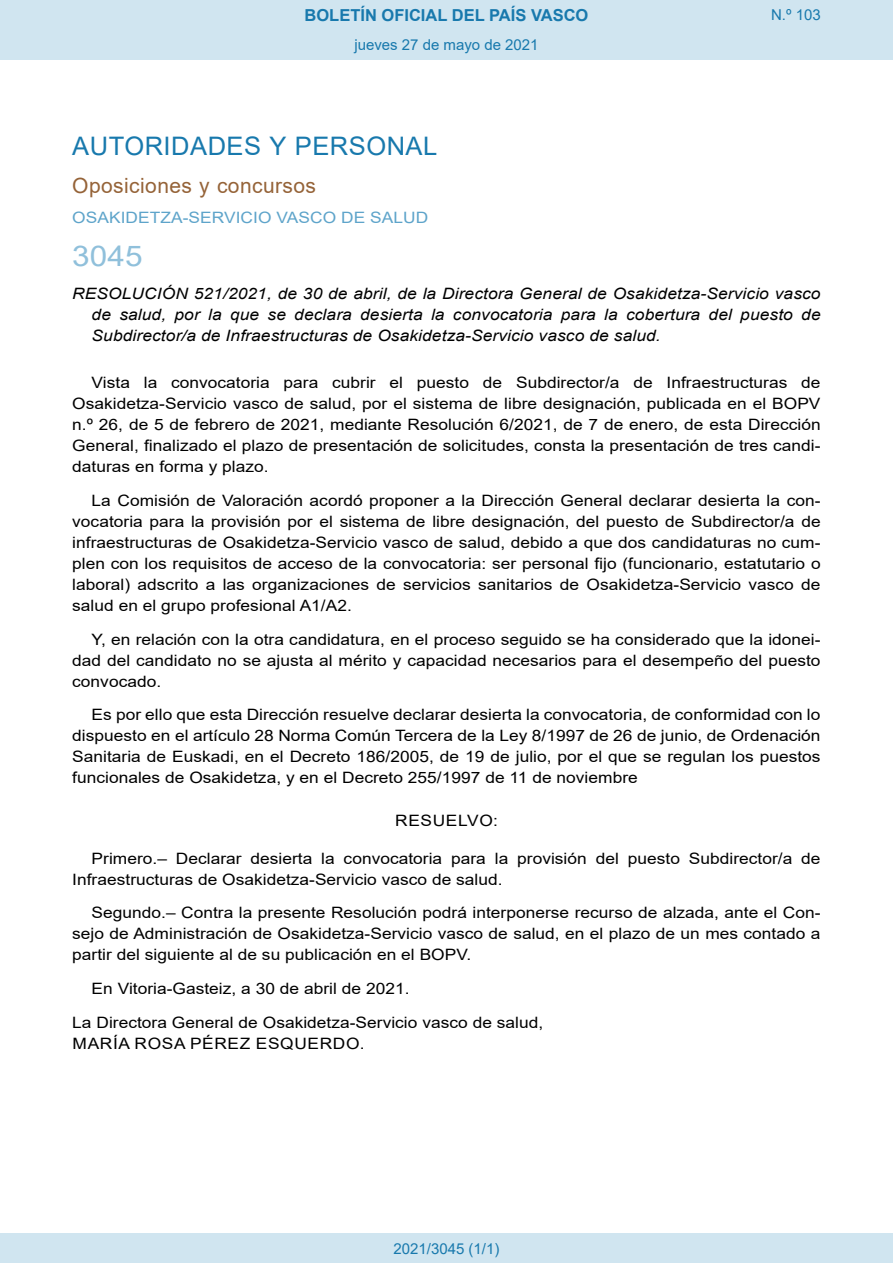
<style>
.page{position:relative;width:893px;height:1263px;background:#fff}
.page>*{position:absolute;margin:0;border:0;box-sizing:border-box;transform-origin:0 0}
.BOPVOrden{font:28.5px "Arial";color:#90c0db;scale:1.11 1}
.BOPVSeccion{font:25.5px "Arial";letter-spacing:.02em;color:#1879ad}
.BOPVSubseccion{font:21px "Arial";letter-spacing:.02em;color:#956338}
.t1{font:700 16.5px "Arial";color:#1879ad}
.BOPVDetalle{font:15.6px/21px "Arial";color:#000;text-align:justify;scale:1.11 1}
.BOPVTitulo{font:italic 15.6px/21px "Arial";letter-spacing:.005em;color:#000;text-align:justify;scale:1.11 1}
.BOPVFirmaPuesto{font:15.6px "Arial";color:#000;scale:1.11 1}
.BOPVFirmaLugFec{font:15.6px "Arial";color:#000;scale:1.11 1}
.BOPVOrganismo{font:15.6px "Arial";letter-spacing:.005em;color:#5ea4ca;scale:1.11 1}
.BOPVFirmaNombre{font:15.6px "Arial";letter-spacing:.035em;color:#000;scale:1.11 1}
.BOPVClave{font:15.6px "Arial";letter-spacing:.035em;color:#000;scale:1.11 1}
.Paginacion_Centro{font:15px "Arial";color:#1879ad}
</style>
<div class="page">
<div style="left:0;top:0;width:893px;height:60px;background:#d0e5f0"></div>
<div style="left:0;top:1233px;width:893px;height:30px;background:#d0e5f0"></div>
<p class="t1" style="left:305px;top:3px;width:285px">BOLETÍN OFICIAL DEL PAÍS VASCO</p>
<p class="Paginacion_Centro" style="left:354px;top:35px;width:186px">jueves 27 de mayo de 2021</p>
<p class="Paginacion_Centro" style="left:771px;top:5px;width:51px">N.º 103</p>
<p class="BOPVSeccion" style="left:72px;top:128px;width:367px">AUTORIDADES Y PERSONAL</p>
<p class="BOPVSubseccion" style="left:72px;top:171px;width:245px">Oposiciones y concursos</p>
<p class="BOPVOrganismo" style="left:72px;top:207px;width:322px">OSAKIDETZA-SERVICIO VASCO DE SALUD</p>
<p class="BOPVOrden" style="left:72px;top:236px;width:65px">3045</p>
<p class="BOPVTitulo" style="left:92px;top:284px;width:658px;text-indent:-19px">RESOLUCIÓN 521/2021, de 30 de abril, de la Directora General de Osakidetza-Servicio vasco de salud, por la que se declara desierta la convocatoria para la cobertura del puesto de Subdirector/a de Infraestructuras de Osakidetza-Servicio vasco de salud.</p>
<p class="BOPVDetalle" style="left:72px;top:372px;width:676px;text-indent:19px">Vista la convocatoria para cubrir el puesto de Subdirector/a de Infraestructuras de Osakidetza-Servicio vasco de salud, por el sistema de libre designación, publicada en el BOPV n.º 26, de 5 de febrero de 2021, mediante Resolución 6/2021, de 7 de enero, de esta Dirección General, finalizado el plazo de presentación de solicitudes, consta la presentación de tres candi&shy;daturas en forma y plazo.</p>
<p class="BOPVDetalle" style="left:72px;top:490px;width:676px;text-indent:19px">La Comisión de Valoración acordó proponer a la Dirección General declarar desierta la con&shy;vocatoria para la provisión por el sistema de libre designación, del puesto de Subdirector/a de infraestructuras de Osakidetza-Servicio vasco de salud, debido a que dos candidaturas no cum&shy;plen con los requisitos de acceso de la convocatoria: ser personal fijo (funcionario, estatutario o laboral) adscrito a las organizaciones de servicios sanitarios de Osakidetza-Servicio vasco de salud en el grupo profesional A1/A2.</p>
<p class="BOPVDetalle" style="left:72px;top:628px;width:676px;text-indent:19px">Y, en relación con la otra candidatura, en el proceso seguido se ha considerado que la idonei&shy;dad del candidato no se ajusta al mérito y capacidad necesarios para el desempeño del puesto convocado.</p>
<p class="BOPVDetalle" style="left:72px;top:704px;width:676px;text-indent:19px">Es por ello que esta Dirección resuelve declarar desierta la convocatoria, de conformidad con lo dispuesto en el artículo 28 Norma Común Tercera de la Ley 8/1997 de 26 de junio, de Ordenación Sanitaria de Euskadi, en el Decreto 186/2005, de 19 de julio, por el que se regulan los puestos funcionales de Osakidetza, y en el Decreto 255/1997 de 11 de noviembre</p>
<p class="BOPVClave" style="left:395px;top:809px;width:94px">RESUELVO:</p>
<p class="BOPVDetalle" style="left:72px;top:847px;width:676px;text-indent:19px">Primero.– Declarar desierta la convocatoria para la provisión del puesto Subdirector/a de<br>Infraestructuras de Osakidetza-Servicio vasco de salud.</p>
<p class="BOPVDetalle" style="left:72px;top:902px;width:676px;text-indent:19px">Segundo.– Contra la presente Resolución podrá interponerse recurso de alzada, ante el Con&shy;sejo de Administración de Osakidetza-Servicio vasco de salud, en el plazo de un mes contado a partir del siguiente al de su publicación en el BOPV.</p>
<p class="BOPVFirmaLugFec" style="left:92px;top:978px;width:288px">En Vitoria-Gasteiz, a 30 de abril de 2021.</p>
<p class="BOPVFirmaPuesto" style="left:72px;top:1011px;width:426px">La Directora General de Osakidetza-Servicio vasco de salud,</p>
<p class="BOPVFirmaNombre" style="left:73px;top:1032px;width:265px">MARÍA ROSA PÉREZ ESQUERDO.</p>
<p class="Paginacion_Centro" style="left:393px;top:1238px;width:107px">2021/3045 (1/1)</p>
</div>
